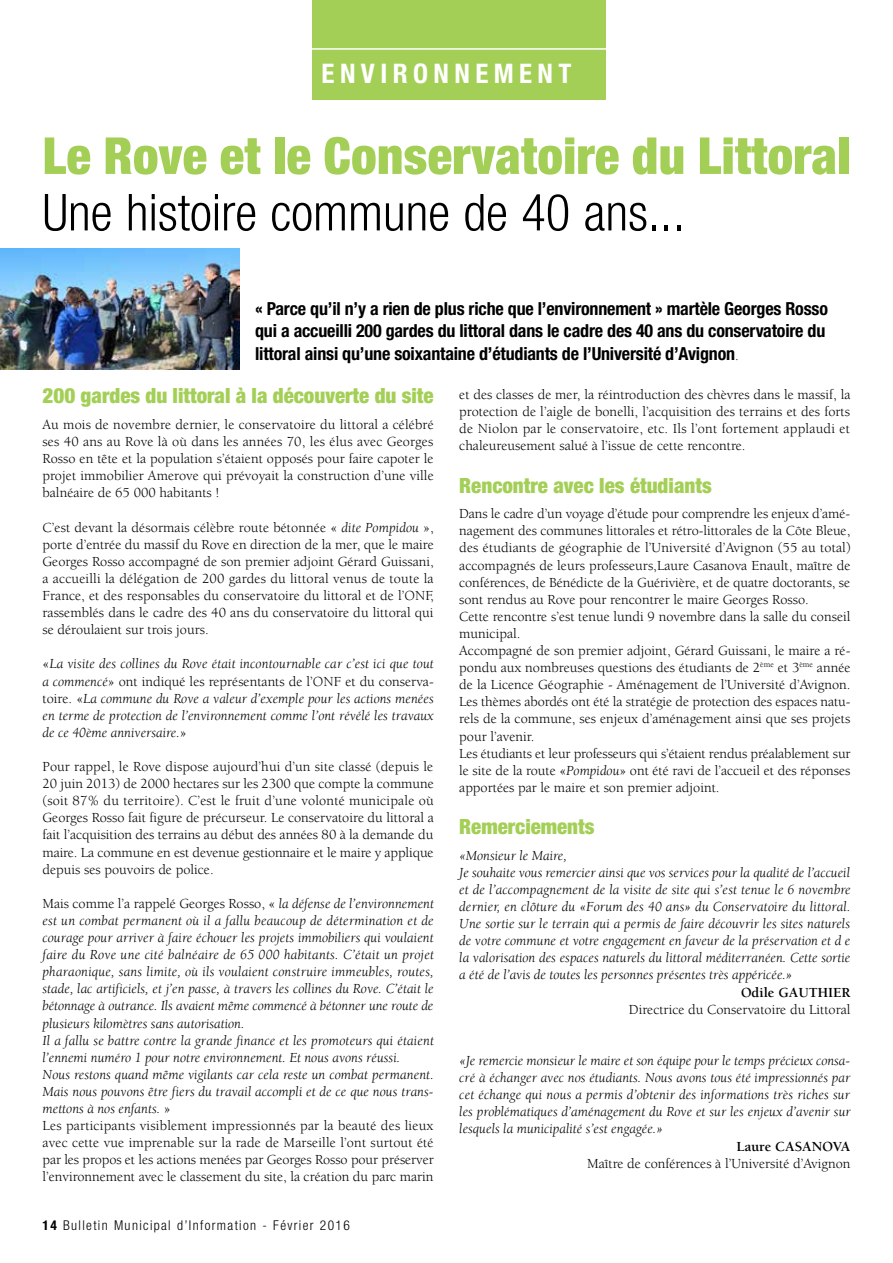
<style>
.page{position:relative;width:893px;height:1263px;background:#fff}
.page>*{position:absolute;margin:0;border:0;box-sizing:border-box;transform-origin:0 0}
.t1{font:900 condensed 51px "Helvetica Neue LT Std";letter-spacing:.005em;color:#a4cf57}
.t2{font:300 condensed 51px "Helvetica Neue LT Std";color:#000}
.t3{font:700 condensed 27px "Helvetica Neue LT Std";letter-spacing:.2em;color:#fff}
.t4{font:900 condensed 21px "Helvetica Neue LT Std";color:#a4cf57}
.t5{font:700 condensed 18px/22.5px "Helvetica Neue LT Std";letter-spacing:-.01em;color:#000}
.t6{font:14.25px/17.1px "Berkeley";color:#000;text-align:justify}
.t7{font:italic 14.25px/17.1px "Berkeley";color:#000;text-align:justify}
.t8{font:700 14.25px "Berkeley";color:#000}
.t9{font:300 condensed 13.5px "Helvetica Neue LT Std";letter-spacing:.1em;color:#000}
.s1{font-family:"Berkeley";font-weight:400;font-stretch:normal;font-size:14.25px}
.s2{font-style:italic}
.s3{font-style:normal}
.s4{font-weight:700}
</style>
<div class="page">
<div style="left:312px;top:0;width:294px;height:99px;background:#a4cf57"></div>
<hr style="left:0;top:48px;width:893px;height:2px;background:#fff">
<img style="left:0;top:248px;width:240px;height:122px">
<h2 class="t3" style="left:322px;top:57px;width:251px">ENVIRONNN EMENT</h2>
<h1 class="t1" style="left:43px;top:124px;width:809px">Le Rove et le Conservatoire du Littoral</h1>
<h1 class="t2" style="left:43px;top:183px;width:644px">Une histoire commune de 40 ans...</h1>
<p class="t5" style="left:255px;top:297px;width:574px">« Parce qu’il n’y a rien de plus riche que l’environnement » martèle Georges Rosso qui a accueilli 200 gardes du littoral dans le cadre des 40 ans du conservatoire du littoral ainsi qu’une soixantaine d’étudiants de l’Université d’Avignon<span class="s1">.</span></p>
<h3 class="t4" style="left:43px;top:383px;width:393px">200 gardes du littoral à la découverte du site</h3>
<p class="t6" style="left:43px;top:416px;width:393px">Au mois de novembre dernier, le conservatoire du littoral a célébré ses 40 ans au Rove là où dans les années 70, les élus avec Georges Rosso en tête et la population s’étaient opposés pour faire capoter le projet immobilier Amerove qui prévoyait la construction d’une ville balnéaire de 65 000 habitants !</p>
<p class="t6" style="left:43px;top:519px;width:393px">C’est devant la désormais célèbre route bétonnée « <span class="s2">dite Pompidou</span> », porte d’entrée du massif du Rove en direction de la mer, que le maire Georges Rosso accompagné de son premier adjoint Gérard Guissani, a accueilli la délégation de 200 gardes du littoral venus de toute la France, et des responsables du conservatoire du littoral et de l’ONF, rassemblés dans le cadre des 40 ans du conservatoire du littoral qui se déroulaient sur trois jours.</p>
<p class="t7" style="left:43px;top:656px;width:393px"><span class="s3">«</span>La visite des collines du Rove était incontournable car c’est ici que tout a commencé<span class="s3">» ont indiqué les représentants de l’ONF et du conserva&shy;toire. «</span>La commune du Rove a valeur d’exemple pour les actions menées en terme de protection de l’environnement comme l’ont révélé les travaux de ce 40ème anniversaire.<span class="s3">»</span></p>
<p class="t6" style="left:43px;top:758px;width:393px">Pour rappel, le Rove dispose aujourd’hui d’un site classé (depuis le 20 juin 2013) de 2000 hectares sur les 2300 que compte la commune (soit 87% du territoire). C’est le fruit d’une volonté municipale où Georges Rosso fait figure de précurseur. Le conservatoire du littoral a fait l’acquisition des terrains au début des années 80 à la demande du maire. La commune en est devenue gestionnaire et le maire y applique depuis ses pouvoirs de police.</p>
<p class="t7" style="left:43px;top:895px;width:393px;text-align:left"><span class="s3">Mais comme l’a rappelé Georges Rosso, «</span> la défense de l’environnement est un combat permanent où il a fallu beaucoup de détermination et de courage pour arriver à faire échouer les projets immobiliers qui voulaient faire du Rove une cité balnéaire de 65 000 habitants. C’était un projet pharaonique, sans limite, où ils voulaient construire immeubles, routes, stade, lac artificiels, et j’en passe, à travers les collines du Rove. C’était le bétonnage à outrance. Ils avaient même commencé à bétonner une route de plusieurs kilomètres sans autorisation.<br>Il a fallu se battre contre la grande finance et les promoteurs qui étaient l’ennemi numéro 1 pour notre environnement. Et nous avons réussi.<br>Nous restons quand même vigilants car cela reste un combat permanent.<br>Mais nous pouvons être fiers du travail accompli et de ce que nous trans&shy;mettons à nos enfants. <span class="s3">»<br>Les participants visiblement impressionnés par la beauté des lieux avec cette vue imprenable sur la rade de Marseille l’ont surtout été par les propos et les actions menées par Georges Rosso pour préserver l’environnement avec le classement du site, la création du parc marin</span></p>
<p class="t9" style="left:43px;top:1217px;width:309px"><span class="s4">14</span> Bulletin Municipal d’Information - Février 2016</p>
<p class="t6" style="left:459px;top:386px;width:393px">et des classes de mer, la réintroduction des chèvres dans le massif, la protection de l’aigle de bonelli, l’acquisition des terrains et des forts de Niolon par le conservatoire, etc. Ils l’ont fortement applaudi et chaleureusement salué à l’issue de cette rencontre.</p>
<h3 class="t4" style="left:459px;top:472px;width:254px">Rencontre avec les étudiants</h3>
<p class="t6" style="left:459px;top:505px;width:393px;text-align:left">Dans le cadre d’un voyage d’étude pour comprendre les enjeux d’amé&shy;nagement des communes littorales et rétro-littorales de la Côte Bleue, des étudiants de géographie de l’Université d’Avignon (55 au total) accompagnés de leurs professeurs,Laure Casanova Enault, maître de conférences, de Bénédicte de la Guérivière, et de quatre doctorants, se sont rendus au Rove pour rencontrer le maire Georges Rosso.<br>Cette rencontre s’est tenue lundi 9 novembre dans la salle du conseil municipal.<br>Accompagné de son premier adjoint, Gérard Guissani, le maire a ré&shy;pondu aux nombreuses questions des étudiants de 2<sup>ème</sup> et 3<sup>ème</sup> année de la Licence Géographie - Aménagement de l’Université d’Avignon.<br>Les thèmes abordés ont été la stratégie de protection des espaces natu&shy;rels de la commune, ses enjeux d’aménagement ainsi que ses projets pour l’avenir.<br>Les étudiants et leur professeurs qui s’étaient rendus préalablement sur le site de la route «<span class="s2">Pompidou</span>» ont été ravi de l’accueil et des réponses apportées par le maire et son premier adjoint.</p>
<h3 class="t4" style="left:459px;top:814px;width:137px">Remerciements</h3>
<p class="t7" style="left:459px;top:847px;width:393px;text-align:left">«Monsieur le Maire,<br>Je souhaite vous remercier ainsi que vos services pour la qualité de l’accueil et de l’accompagnement de la visite de site qui s’est tenue le 6 novembre dernier, en clôture du «Forum des 40 ans» du Conservatoire du littoral.<br>Une sortie sur le terrain qui a permis de faire découvrir les sites naturels de votre commune et votre engagement en faveur de la préservation et d e la valorisation des espaces naturels du littoral méditerranéen. Cette sortie a été de l’avis de toutes les personnes présentes très appéricée.»</p>
<p class="t8" style="left:741px;top:984px;width:111px">Odile GAUTHIER</p>
<p class="t6" style="left:629px;top:1001px;width:223px">Directrice du Conservatoire du Littoral</p>
<p class="t7" style="left:459px;top:1052px;width:393px">«Je remercie monsieur le maire et son équipe pour le temps précieux consa&shy;cré à échanger avec nos étudiants. Nous avons tous été impressionnés par cet échange qui nous a permis d’obtenir des informations très riches sur les problématiques d’aménagement du Rove et sur les enjeux d’avenir sur lesquels la municipalité s’est engagée.»</p>
<p class="t8" style="left:737px;top:1138px;width:115px">Laure CASANOVA</p>
<p class="t6" style="left:587px;top:1155px;width:265px">Maître de conférences à l’Université d’Avignon</p>
</div>
